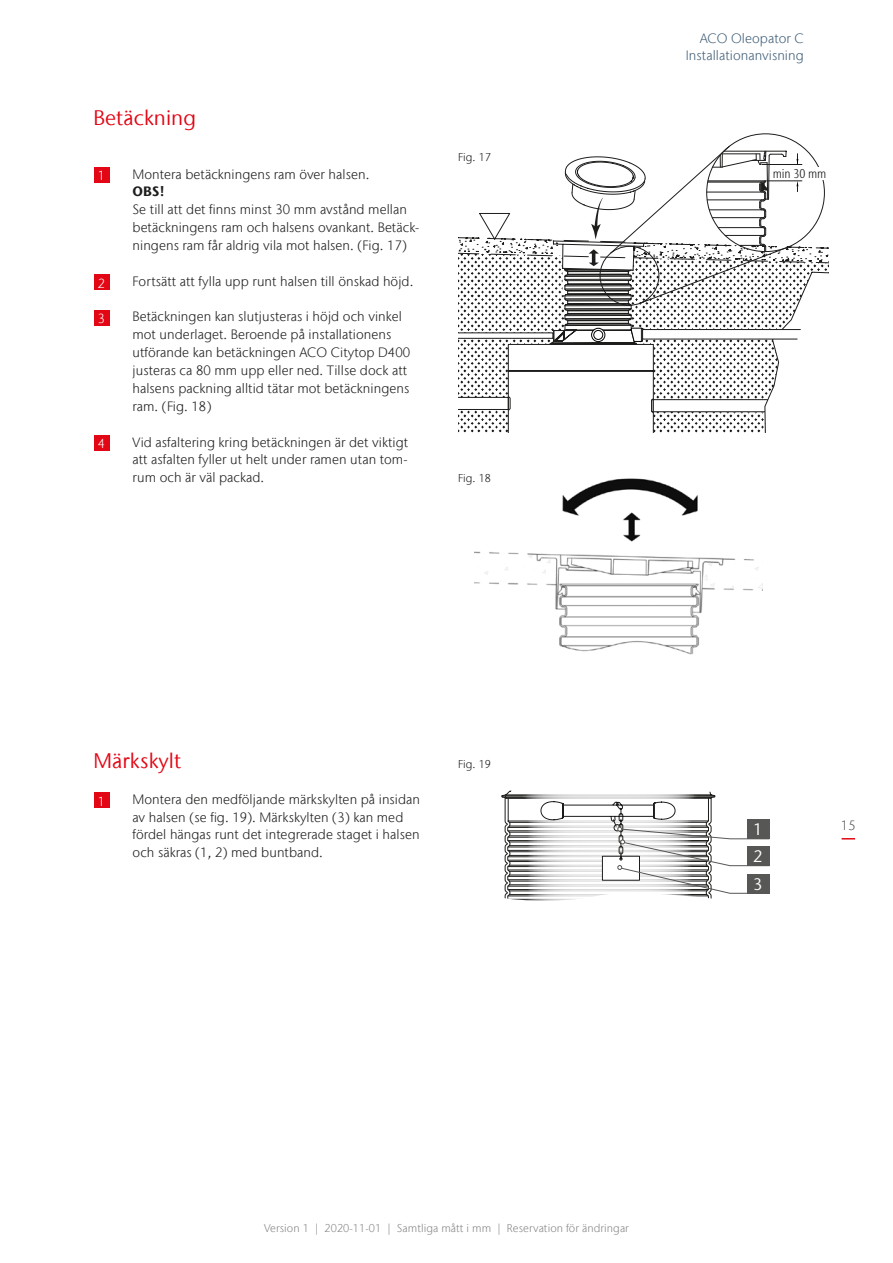
<style>
.page{position:relative;width:893px;height:1263px;background:#fff}
.page>*{position:absolute;margin:0;border:0;box-sizing:border-box;transform-origin:0 0}
.t1{font:21px "Stone Sans IIITC Com";letter-spacing:.005em;color:#e30614}
.t2{font:16.65px/27.3px "Stone Sans IIITC Com";color:#fff;text-align:justify}
.t3{font:300 13.5px/17.9px "Stone Sans IIITC Com";letter-spacing:.005em;color:#1d1d1b}
.t4{font:300 13.5px/17.9px "Stone Sans IIITC Com";letter-spacing:.005em;color:#415f77;text-align:right}
.t5{font:700 13.5px "Stone Sans IIITC Com";color:#1d1d1b}
.t6{font:300 13.5px "Stone Sans IIITC Com";color:#575756}
.t7{font:300 13.2px "Stone Sans IIITC Com";color:#fff}
.t8{font:300 condensed 12.75px "Stone Sans IIITC Com";color:#1d1d1b}
.t9{font:300 11.25px "Stone Sans IIITC Com";letter-spacing:.005em;color:#878787}
.t10{font:300 11.25px "Stone Sans IIITC Com";letter-spacing:.01em;color:#1d1d1b}
</style>
<div class="page">
<svg style="left:458px;top:145px;width:371px;height:288px"></svg>
<img style="left:475px;top:478px;width:287px;height:177px">
<div style="left:94px;top:167px;width:15px;height:16px;background:#e30614"></div>
<div style="left:94px;top:274px;width:15px;height:16px;background:#e30614"></div>
<div style="left:94px;top:310px;width:15px;height:16px;background:#e30614"></div>
<div style="left:94px;top:435px;width:15px;height:16px;background:#e30614"></div>
<svg style="left:501px;top:790px;width:268px;height:111px"></svg>
<div style="left:747px;top:874px;width:22px;height:19px;background:#575756"></div>
<div style="left:94px;top:792px;width:15px;height:16px;background:#e30614"></div>
<svg style="left:842px;top:838px;width:13px;height:1px"></svg>
<h1 class="t1" style="left:94px;top:105px;width:104px">Betäckning</h1>
<p class="t7" style="left:98px;top:168px;width:9px">1</p>
<p class="t3" style="left:133px;top:165px;width:238px">Montera betäckningens ram över halsen.</p>
<p class="t5" style="left:133px;top:183px;width:34px">OBS!</p>
<p class="t3" style="left:133px;top:201px;width:288px">Se till att det finns minst 30 mm avstånd mellan betäckningens ram och halsens ovankant. Betäck&shy;ningens ram får aldrig vila mot halsen. (Fig. 17)</p>
<p class="t7" style="left:98px;top:275px;width:9px">2</p>
<p class="t3" style="left:133px;top:272px;width:282px">Fortsätt att fylla upp runt halsen till önskad höjd.</p>
<p class="t7" style="left:98px;top:311px;width:9px">3</p>
<p class="t3" style="left:133px;top:308px;width:279px">Betäckningen kan slutjusteras i höjd och vinkel mot underlaget. Beroende på installationens utförande kan betäckningen ACO Citytop D400 justeras ca 80 mm upp eller ned. Tillse dock att halsens packning alltid tätar mot betäckningens ram. (Fig. 18)</p>
<p class="t7" style="left:98px;top:436px;width:9px">4</p>
<p class="t3" style="left:133px;top:433px;width:277px;text-align:justify">Vid asfaltering kring betäckningen är det viktigt att asfalten fyller ut helt under ramen utan tom&shy;rum och är väl packad.</p>
<p class="t10" style="left:458px;top:150px;width:35px">Fig. 17</p>
<p class="t10" style="left:458px;top:471px;width:35px">Fig. 18</p>
<h1 class="t1" style="left:94px;top:748px;width:89px">Märkskylt</h1>
<p class="t7" style="left:98px;top:793px;width:9px">1</p>
<p class="t3" style="left:133px;top:790px;width:289px">Montera den medföljande märkskylten på insidan av halsen (se fig. 19). Märkskylten (3) kan med fördel hängas runt det integrerade staget i halsen och säkras (1, 2) med buntband.</p>
<p class="t10" style="left:458px;top:757px;width:35px">Fig. 19</p>
<p class="t4" style="left:686px;top:29px;width:120px">ACO Oleopator C<br>Installationanvisning</p>
<p class="t8" style="left:773px;top:165px;width:55px">min 30 mm</p>
<p class="t2" style="left:753px;top:816px;width:11px">1<br>2<br>3</p>
<p class="t6" style="left:841px;top:816px;width:16px">15</p>
<p class="t9" style="left:264px;top:1221px;width:366px">Version 1 | 2020-11-01 | Samtliga mått i mm | Reservation för ändringar</p>
</div>
